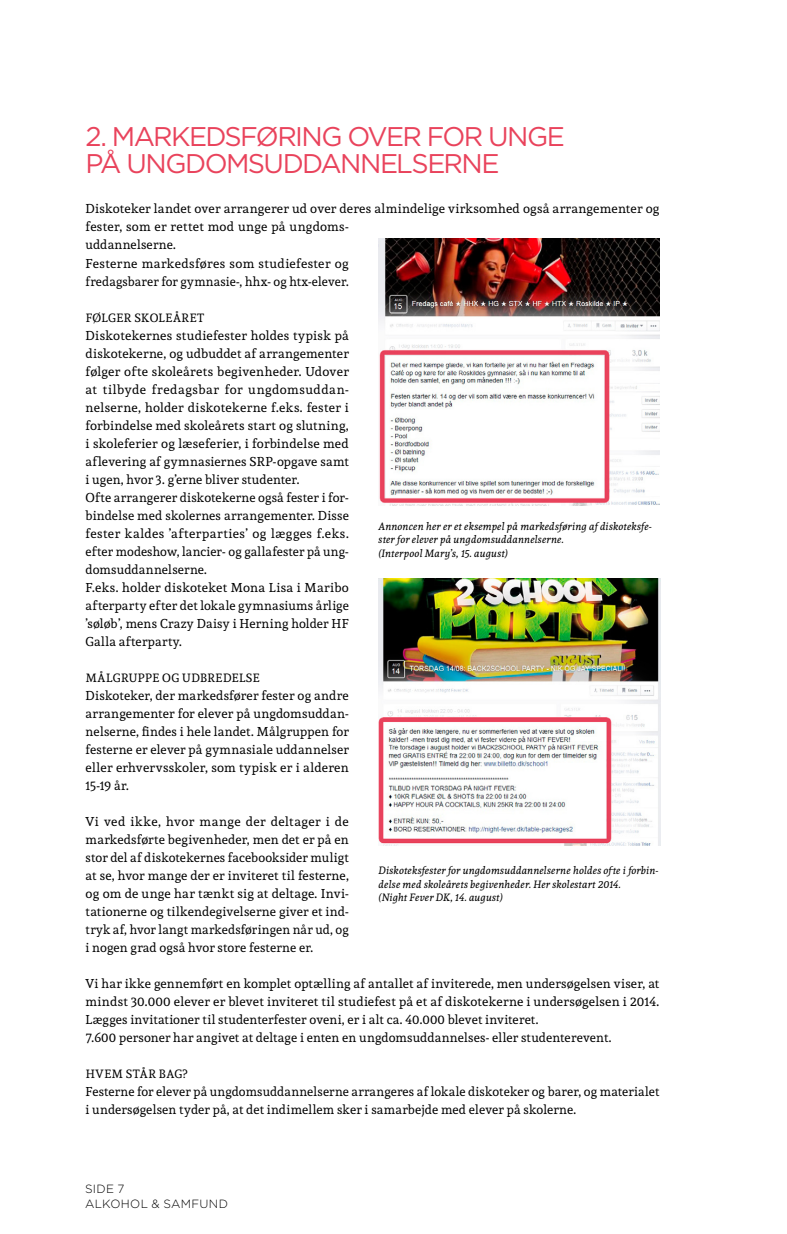
<style>
.page{position:relative;width:787px;height:1234px;background:#fff}
.page>*{position:absolute;margin:0;border:0;box-sizing:border-box;transform-origin:0 0}
.Afsnit_Overskrift{font:27px/27px "Gotham";letter-spacing:-.06em;color:#e9435c}
.Brødtekst{font:12.75px/18px "Andada";letter-spacing:.015em;color:#000;text-align:justify}
.Brød_Overskrift{font:11.85px "Andada";letter-spacing:.03em;color:#000}
.Brødtekst-2{font:300 11.85px "Gotham";letter-spacing:.025em;color:#000}
.Brødtekst-3{font:11.85px "Andada";letter-spacing:.035em;color:#000}
.Billedetekst{font:italic 10.5px/13.5px "Andada";letter-spacing:.015em;color:#000}
</style>
<div class="page">
<img style="left:378px;top:578px;width:282px;height:267px">
<img style="left:378px;top:238px;width:281px;height:267px">
<p class="Afsnit_Overskrift" style="left:86px;top:122px;width:481px">2. MARKEDSFØRING OVER FOR UNGE<br>PÅ UNGDOMSUDDANNELSERNE</p>
<p class="Brødtekst" style="left:86px;top:200px;width:575px;text-align:left">Diskoteker landet over arrangerer ud over deres almindelige virksomhed også arrangementer og fester, som er rettet mod unge på ungdoms-<br>uddannelserne.</p>
<p class="Brødtekst" style="left:86px;top:254px;width:265px">Festerne markedsføres som studiefester og fredagsbarer for gymnasie-, hhx- og htx-elever.</p>
<p class="Brød_Overskrift" style="left:86px;top:309px;width:120px">FØLGER SKOLEÅRET</p>
<p class="Brødtekst" style="left:86px;top:326px;width:265px">Diskotekernes studiefester holdes typisk på diskotekerne, og udbuddet af arrangementer følger ofte skoleårets begivenheder. Udover at tilbyde fredagsbar for ungdomsuddan&shy;nelserne, holder diskotekerne f.eks. fester i forbindelse med skoleårets start og slutning, i skoleferier og læseferier, i forbindelse med aflevering af gymnasiernes SRP-opgave samt i ugen, hvor 3. g’erne bliver studenter.</p>
<p class="Brødtekst" style="left:86px;top:488px;width:265px">Ofte arrangerer diskotekerne også fester i for&shy;bindelse med skolernes arrangementer. Disse fester kaldes ’afterparties’ og lægges f.eks. efter modeshow, lancier- og gallafester på ung&shy;domsuddannelserne.</p>
<p class="Brødtekst" style="left:86px;top:578px;width:265px">F.eks. holder diskoteket Mona Lisa i Maribo afterparty efter det lokale gymnasiums årlige ’søløb’, mens Crazy Daisy i Herning holder HF Galla afterparty.</p>
<p class="Brød_Overskrift" style="left:86px;top:669px;width:175px">MÅLGRUPPE OG UDBREDELSE</p>
<p class="Brødtekst" style="left:86px;top:686px;width:265px">Diskoteker, der markedsfører fester og andre arrangementer for elever på ungdomsuddan&shy;nelserne, findes i hele landet. Målgruppen for festerne er elever på gymnasiale uddannelser eller erhvervsskoler, som typisk er i alderen 15-19 år.</p>
<p class="Brødtekst" style="left:86px;top:812px;width:265px">Vi ved ikke, hvor mange der deltager i de markedsførte begivenheder, men det er på en stor del af diskotekernes facebooksider muligt at se, hvor mange der er inviteret til festerne, og om de unge har tænkt sig at deltage. Invi&shy;tationerne og tilkendegivelserne giver et ind&shy;tryk af, hvor langt markedsføringen når ud, og i nogen grad også hvor store festerne er.</p>
<p class="Brødtekst" style="left:86px;top:974px;width:575px">Vi har ikke gennemført en komplet optælling af antallet af inviterede, men undersøgelsen viser, at mindst 30.000 elever er blevet inviteret til studiefest på et af diskotekerne i undersøgelsen i 2014.<br>Lægges invitationer til studenterfester oveni, er i alt ca. 40.000 blevet inviteret.</p>
<p class="Brødtekst" style="left:86px;top:1028px;width:527px">7.600 personer har angivet at deltage i enten en ungdomsuddannelses- eller studenterevent.</p>
<p class="Brødtekst-3" style="left:86px;top:1065px;width:103px">HVEM STÅR BAG?</p>
<p class="Brødtekst" style="left:86px;top:1082px;width:575px">Festerne for elever på ungdomsuddannelserne arrangeres af lokale diskoteker og barer, og materialet i undersøgelsen tyder på, at det indimellem sker i samarbejde med elever på skolerne.</p>
<p class="Billedetekst" style="left:378px;top:519px;width:275px">Annoncen her er et eksempel på markedsføring af diskoteksfe&shy;ster for elever på ungdomsuddannelserne.</p>
<p class="Billedetekst" style="left:378px;top:546px;width:131px">(Interpool Mary’s, 15. august)</p>
<p class="Billedetekst" style="left:378px;top:863px;width:281px">Diskoteksfester for ungdomsuddannelserne holdes ofte i forbin&shy;delse med skoleårets begivenheder. Her skolestart 2014.<br>(Night Fever DK, 14. august)</p>
<p class="Brødtekst-2" style="left:85px;top:1181px;width:41px">SIDE 7</p>
<p class="Brødtekst-2" style="left:85px;top:1196px;width:144px">ALKOHOL &amp; SAMFUND</p>
</div>
